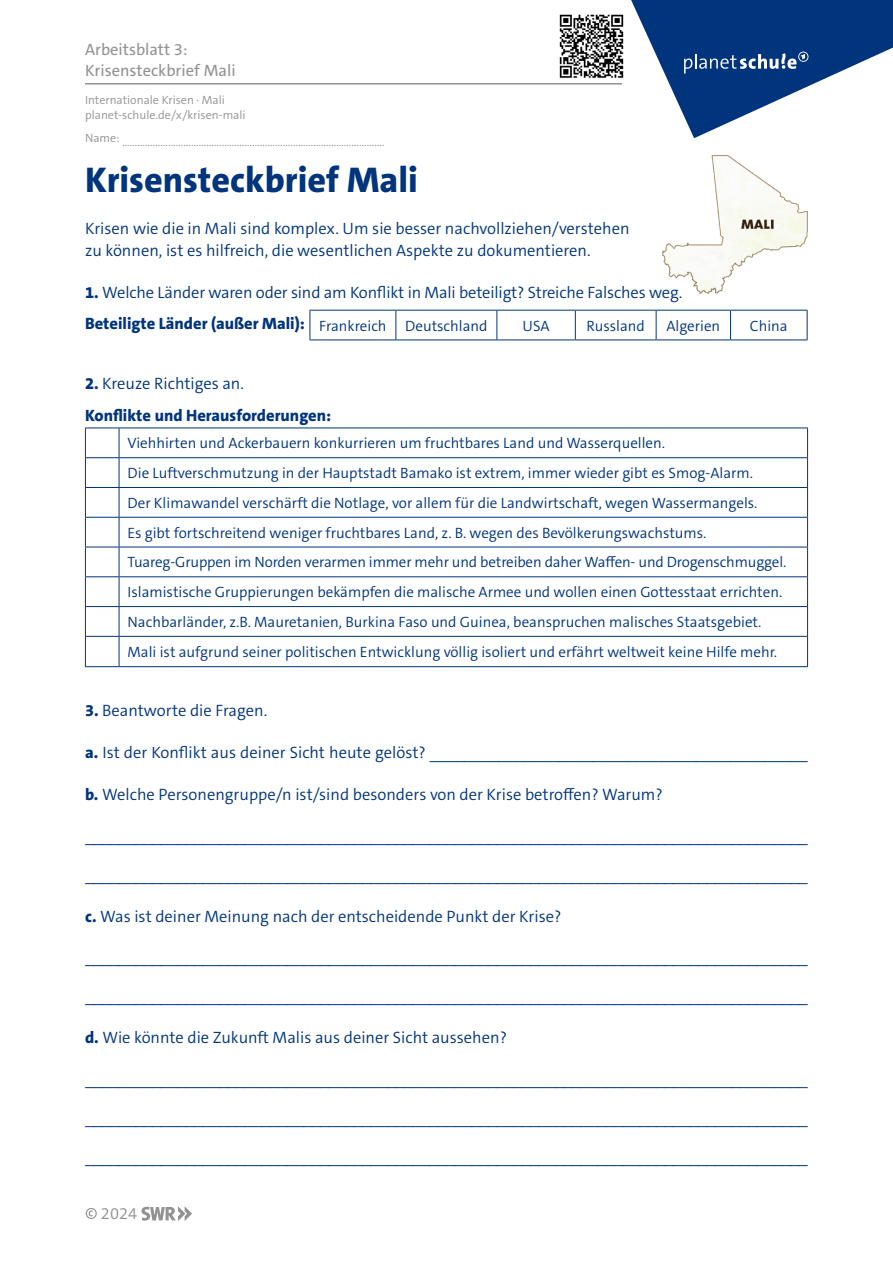
<style>
.page{position:relative;width:893px;height:1263px;background:#fff}
.page>*{position:absolute;margin:0;border:0;box-sizing:border-box;transform-origin:0 0}
.t1{font:800 36px "The Sans C5";color:#00347d}
.t2{font:300 16.5px/21px "The Sans C5";color:#00347d}
.t3{font:800 16.5px/31.5px "The Sans C5";color:#00347d}
.t4{font:16.5px/21px "The Sans C5";color:#929292}
.t5{font:300 16.5px "The Sans C5";color:#929292}
.t6{font:300 15px/29.8px "The Sans C5";color:#00347d}
.t7{font:300 12px/15px "The Sans C5";color:#929292}
.s1{font-weight:800}
.s2{font-weight:300}
</style>
<div class="page">
<svg style="left:631px;top:0;width:262px;height:138px"></svg>
<hr style="left:85px;top:83px;width:537px;height:2px;background:#929292">
<svg style="left:86px;top:1208px;width:11px;height:11px"></svg>
<svg style="left:141px;top:1206px;width:51px;height:15px"></svg>
<img style="left:559px;top:14px;width:65px;height:64px">
<img style="left:661px;top:155px;width:147px;height:141px">
<hr style="left:85px;top:428px;width:34px;height:1px;background:#00347d">
<hr style="left:119px;top:428px;width:689px;height:1px;background:#00347d">
<hr style="left:85px;top:457px;width:34px;height:1px;background:#00347d">
<hr style="left:119px;top:457px;width:689px;height:1px;background:#00347d">
<hr style="left:85px;top:487px;width:34px;height:1px;background:#00347d">
<hr style="left:119px;top:487px;width:689px;height:1px;background:#00347d">
<hr style="left:85px;top:517px;width:34px;height:1px;background:#00347d">
<hr style="left:119px;top:517px;width:689px;height:1px;background:#00347d">
<hr style="left:85px;top:547px;width:34px;height:1px;background:#00347d">
<hr style="left:119px;top:547px;width:689px;height:1px;background:#00347d">
<hr style="left:85px;top:576px;width:34px;height:1px;background:#00347d">
<hr style="left:119px;top:576px;width:689px;height:1px;background:#00347d">
<hr style="left:85px;top:606px;width:34px;height:1px;background:#00347d">
<hr style="left:119px;top:606px;width:689px;height:1px;background:#00347d">
<hr style="left:85px;top:636px;width:34px;height:1px;background:#00347d">
<svg style="left:85px;top:428px;width:1px;height:238px"></svg>
<hr style="left:119px;top:636px;width:689px;height:1px;background:#00347d">
<svg style="left:119px;top:428px;width:1px;height:238px"></svg>
<svg style="left:807px;top:428px;width:1px;height:238px"></svg>
<hr style="left:85px;top:666px;width:34px;height:1px;background:#00347d">
<hr style="left:119px;top:666px;width:689px;height:1px;background:#00347d">
<hr style="left:310px;top:310px;width:86px;height:1px;background:#00347d">
<svg style="left:310px;top:311px;width:1px;height:29px"></svg>
<hr style="left:396px;top:310px;width:101px;height:1px;background:#00347d">
<svg style="left:395px;top:311px;width:1px;height:29px"></svg>
<hr style="left:497px;top:310px;width:78px;height:1px;background:#00347d">
<svg style="left:496px;top:311px;width:1px;height:29px"></svg>
<hr style="left:575px;top:310px;width:81px;height:1px;background:#00347d">
<svg style="left:575px;top:311px;width:1px;height:29px"></svg>
<hr style="left:656px;top:310px;width:74px;height:1px;background:#00347d">
<svg style="left:656px;top:311px;width:1px;height:29px"></svg>
<hr style="left:730px;top:310px;width:77px;height:1px;background:#00347d">
<svg style="left:730px;top:311px;width:1px;height:29px"></svg>
<svg style="left:807px;top:311px;width:1px;height:29px"></svg>
<hr style="left:310px;top:340px;width:86px;height:1px;background:#00347d">
<hr style="left:396px;top:340px;width:101px;height:1px;background:#00347d">
<hr style="left:497px;top:340px;width:78px;height:1px;background:#00347d">
<hr style="left:575px;top:340px;width:81px;height:1px;background:#00347d">
<hr style="left:656px;top:340px;width:74px;height:1px;background:#00347d">
<hr style="left:730px;top:340px;width:77px;height:1px;background:#00347d">
<p class="t4" style="left:85px;top:39px;width:152px">Arbeitsblatt 3:<br>Krisensteckbrief Mali</p>
<p class="t7" style="left:85px;top:93px;width:162px">Internationale Krisen ⋅ Mali planet-schule.de/x/krisen-mali</p>
<p class="t7" style="left:85px;top:135px;width:301px">Name: .......................................................................................................</p>
<h1 class="t1" style="left:85px;top:157px;width:334px">Krisensteckbrief Mali</h1>
<p class="t2" style="left:85px;top:219px;width:546px">Krisen wie die in Mali sind komplex. Um sie besser nachvollziehen/verstehen zu können, ist es hilfreich, die wesentlichen Aspekte zu dokumentieren.</p>
<p class="t2" style="left:85px;top:276px;width:599px;line-height:31.5px"><span class="s1">1.</span> Welche Länder waren oder sind am Konflikt in Mali beteiligt? Streiche Falsches weg.<br><span class="s1">Beteiligte Länder (außer Mali):</span></p>
<p class="t6" style="left:319px;top:311px;width:170px">Frankreich Deutschland</p>
<p class="t6" style="left:523px;top:311px;width:28px">USA</p>
<p class="t6" style="left:587px;top:311px;width:60px">Russland</p>
<p class="t6" style="left:666px;top:311px;width:55px">Algerien</p>
<p class="t6" style="left:750px;top:311px;width:39px">China</p>
<p class="t3" style="left:85px;top:368px;width:248px">2. <span class="s2">Kreuze Richtiges an.<br></span>Konflikte und Herausforderungen:</p>
<p class="t6" style="left:128px;top:428px;width:660px">Viehhirten und Ackerbauern konkurrieren um fruchtbares Land und Wasserquellen.<br>Die Luftverschmutzung in der Hauptstadt Bamako ist extrem, immer wieder gibt es Smog-Alarm.<br>Der Klimawandel verschärft die Notlage, vor allem für die Landwirtschaft, wegen Wassermangels.<br>Es gibt fortschreitend weniger fruchtbares Land, z. B. wegen des Bevölkerungswachstums.<br>Tuareg-Gruppen im Norden verarmen immer mehr und betreiben daher Waffen- und Drogenschmuggel.<br>Islamistische Gruppierungen bekämpfen die malische Armee und wollen einen Gottesstaat errichten.<br>Nachbarländer, z.B. Mauretanien, Burkina Faso und Guinea, beanspruchen malisches Staatsgebiet.<br>Mali ist aufgrund seiner politischen Entwicklung völlig isoliert und erfährt weltweit keine Hilfe mehr.</p>
<p class="t2" style="left:85px;top:700px;width:184px"><span class="s1">3.</span> Beantworte die Fragen.</p>
<p class="t2" style="left:85px;top:742px;width:724px"><span class="s1">a.</span> Ist der Konflikt aus deiner Sicht heute gelöst? ____________________________________________</p>
<p class="t2" style="left:85px;top:784px;width:579px"><span class="s1">b.</span> Welche Personengruppe/n ist/sind besonders von der Krise betroffen? Warum?</p>
<p class="t2" style="left:85px;top:825px;width:724px">______________________________________________________________________________________</p>
<p class="t2" style="left:85px;top:864px;width:724px">______________________________________________________________________________________</p>
<p class="t2" style="left:85px;top:906px;width:478px"><span class="s1">c.</span> Was ist deiner Meinung nach der entscheidende Punkt der Krise?</p>
<p class="t2" style="left:85px;top:946px;width:724px">______________________________________________________________________________________</p>
<p class="t2" style="left:85px;top:985px;width:724px">______________________________________________________________________________________</p>
<p class="t2" style="left:85px;top:1027px;width:423px"><span class="s1">d.</span> Wie könnte die Zukunft Malis aus deiner Sicht aussehen?</p>
<p class="t2" style="left:85px;top:1068px;width:724px">______________________________________________________________________________________</p>
<p class="t2" style="left:85px;top:1107px;width:724px">______________________________________________________________________________________</p>
<p class="t2" style="left:85px;top:1146px;width:724px">______________________________________________________________________________________</p>
<p class="t5" style="left:101px;top:1203px;width:38px">2024</p>
</div>
